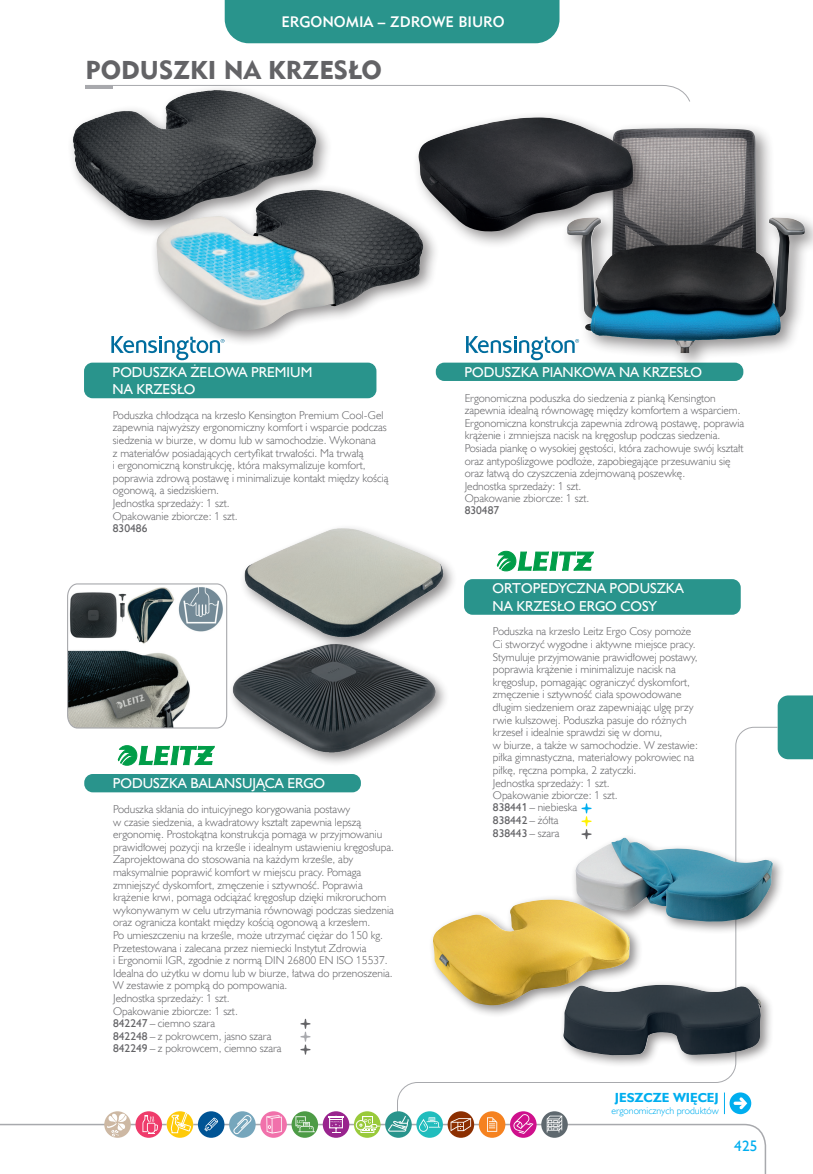
<style>
.page{position:relative;width:813px;height:1174px;background:#fff}
.page>*{position:absolute;margin:0;border:0;box-sizing:border-box;transform-origin:0 0}
.SPIS_TRŚCI_OK{font:25.65px "Geometric 415 Blk EU";color:#636366}
.t1{font:15.3px "Humanst 521 EU";color:#00aeef}
.t2{font:15.15px "Geometric 415 Md EU";color:#fff}
.Nazwa_modułu_A{font:14.4px/17.2px "Humanst 521 EU";color:#fff}
.t3{font:700 13.2px "Humanst 521 EU";color:#00aeef}
.opis_produktów{font:11.4px/12.6px "Humanst 521 Lt EU";color:#636366}
.opis_produktów-2{font:11.4px "Humanst 521 EU";color:#636366}
.t4{font:9.9px "Humanst 521 Lt EU";color:#00aeef}
.s1{font-family:"Humanst 521 EU"}
.s2{font-family:"Humanst 521 Lt EU"}
</style>
<div class="page">
<div style="left:224px;top:0;width:335px;height:43px;background:#29948c"></div>
<svg style="left:333px;top:85px;width:357px;height:17px"></svg>
<svg style="left:0;top:1123px;width:766px;height:51px"></svg>
<div style="left:777px;top:695px;width:35px;height:64px;background:#29948c"></div>
<svg style="left:397px;top:726px;width:381px;height:404px"></svg>
<div style="left:416px;top:1111px;width:26px;height:26px;background:#21bdbd;border-radius:50%"></div>
<svg style="left:419px;top:1117px;width:21px;height:14px"></svg>
<div style="left:510px;top:1111px;width:26px;height:26px;background:#cf108c;border-radius:50%"></div>
<svg style="left:513px;top:1114px;width:20px;height:20px"></svg>
<div style="left:478px;top:1111px;width:27px;height:26px;background:#f58220;border-radius:50%"></div>
<svg style="left:487px;top:1117px;width:10px;height:14px"></svg>
<svg style="left:447px;top:1111px;width:27px;height:26px"></svg>
<svg style="left:450px;top:1118px;width:21px;height:13px"></svg>
<div style="left:354px;top:1111px;width:26px;height:26px;background:#99ca3b;border-radius:50%"></div>
<div style="left:355px;top:1120px;width:11px;height:10px;border:1px solid #fff;border-radius:50%"></div>
<svg style="left:359px;top:1115px;width:21px;height:18px"></svg>
<div style="left:322px;top:1111px;width:27px;height:26px;background:#99248e;border-radius:50%"></div>
<svg style="left:328px;top:1115px;width:15px;height:18px"></svg>
<svg style="left:291px;top:1111px;width:27px;height:26px"></svg>
<svg style="left:295px;top:1116px;width:20px;height:16px"></svg>
<svg style="left:260px;top:1111px;width:27px;height:26px"></svg>
<svg style="left:266px;top:1115px;width:15px;height:18px"></svg>
<div style="left:229px;top:1111px;width:26px;height:26px;background:#76a6bc;border-radius:50%"></div>
<svg style="left:233px;top:1114px;width:19px;height:20px"></svg>
<div style="left:198px;top:1111px;width:26px;height:26px;background:#005495;border-radius:50%"></div>
<svg style="left:204px;top:1117px;width:14px;height:14px"></svg>
<svg style="left:385px;top:1111px;width:26px;height:26px"></svg>
<svg style="left:388px;top:1115px;width:20px;height:16px"></svg>
<div style="left:541px;top:1111px;width:26px;height:26px;background:#5f696f;border-radius:50%"></div>
<svg style="left:546px;top:1115px;width:16px;height:17px"></svg>
<svg style="left:167px;top:1111px;width:28px;height:33px"></svg>
<div style="left:135px;top:1111px;width:27px;height:26px;background:#ef3b6b;border-radius:50%"></div>
<svg style="left:142px;top:1115px;width:16px;height:18px"></svg>
<svg style="left:104px;top:1111px;width:27px;height:26px"></svg>
<svg style="left:107px;top:1113px;width:19px;height:23px"></svg>
<div style="left:435px;top:362px;width:308px;height:19px;background:#29948c;border-radius:9px"></div>
<svg style="left:466px;top:336px;width:94px;height:24px"></svg>
<div style="left:67px;top:84px;width:266px;height:154px;background:#231f20;opacity:.5"></div>
<img style="left:72px;top:90px;width:142px;height:120px">
<div style="left:150px;top:184px;width:289px;height:163px;background:#231f20;opacity:.5"></div>
<img style="left:156px;top:190px;width:267px;height:141px">
<div style="left:84px;top:362px;width:292px;height:36px;background:#29948c;border-radius:9px"></div>
<svg style="left:111px;top:336px;width:113px;height:24px"></svg>
<div style="left:464px;top:579px;width:276px;height:36px;background:#29948c;border-radius:9px"></div>
<svg style="left:581px;top:803px;width:10px;height:30px"></svg>
<svg style="left:497px;top:550px;width:96px;height:22px"></svg>
<div style="left:570px;top:833px;width:215px;height:101px;background:#231f20;opacity:.5"></div>
<img style="left:575px;top:837px;width:124px;height:84px">
<div style="left:428px;top:894px;width:214px;height:124px;background:#231f20;opacity:.5"></div>
<img style="left:432px;top:899px;width:197px;height:106px">
<div style="left:558px;top:980px;width:215px;height:88px;background:#231f20;opacity:.5"></div>
<img style="left:563px;top:984px;width:100px;height:68px">
<svg style="left:67px;top:583px;width:161px;height:146px"></svg>
<div style="left:228px;top:638px;width:222px;height:129px;background:#231f20;opacity:.5"></div>
<img style="left:228px;top:638px;width:213px;height:167px">
<div style="left:239px;top:523px;width:218px;height:129px;background:#231f20;opacity:.5"></div>
<img style="left:242px;top:523px;width:202px;height:161px">
<div style="left:84px;top:774px;width:277px;height:18px;background:#29948c;border-radius:9px"></div>
<svg style="left:300px;top:1018px;width:10px;height:36px"></svg>
<svg style="left:118px;top:745px;width:96px;height:21px"></svg>
<div style="left:560px;top:120px;width:252px;height:252px;background:#231f20;opacity:.5"></div>
<img style="left:566px;top:128px;width:109px;height:209px">
<div style="left:412px;top:111px;width:239px;height:139px;background:#231f20;opacity:.5"></div>
<img style="left:418px;top:117px;width:214px;height:115px">
<h3 class="t2" style="left:281px;top:12px;width:224px">ERGONOMIA – ZDROWE BIURO</h3>
<p class="SPIS_TRŚCI_OK" style="left:86px;top:54px;width:297px">PODUSZKI NA KRZESŁO</p>
<p class="Nazwa_modułu_A" style="left:112px;top:363px;width:201px">PODUSZKA ŻELOWA PREMIUM<br>NA KRZESŁO</p>
<p class="opis_produktów" style="left:113px;top:408px;width:277px">Poduszka chłodząca na krzesło Kensington Premium Cool-Gel zapewnia najwyższy ergonomiczny komfort i wsparcie podczas siedzenia w biurze, w domu lub w samochodzie. Wykonana<br>z materiałów posiadających certyfikat trwałości. Ma trwałą<br>i ergonomiczną konstrukcję, która maksymalizuje komfort, poprawia zdrową postawę i minimalizuje kontakt między kością ogonową, a siedziskiem.</p>
<p class="opis_produktów" style="left:113px;top:496px;width:118px">Jednostka sprzedaży: 1 szt.</p>
<p class="opis_produktów" style="left:113px;top:509px;width:126px">Opakowanie zbiorcze: 1 szt.</p>
<p class="opis_produktów-2" style="left:113px;top:521px;width:36px">830486</p>
<p class="Nazwa_modułu_A" style="left:113px;top:774px;width:214px">PODUSZKA BALANSUJĄCA ERGO</p>
<p class="opis_produktów" style="left:113px;top:802px;width:282px">Poduszka skłania do intuicyjnego korygowania postawy<br>w czasie siedzenia, a kwadratowy kształt zapewnia lepszą ergonomię. Prostokątna konstrukcja pomaga w przyjmowaniu prawidłowej pozycji na krześle i idealnym ustawieniu kręgosłupa.<br>Zaprojektowana do stosowania na każdym krześle, aby maksymalnie poprawić komfort w miejscu pracy. Pomaga zmniejszyć dyskomfort, zmęczenie i sztywność. Poprawia krążenie krwi, pomaga odciążać kręgosłup dzięki mikroruchom wykonywanym w celu utrzymania równowagi podczas siedzenia oraz ogranicza kontakt między kością ogonową a krzesłem.<br>Po umieszczeniu na krześle, może utrzymać ciężar do 150 kg.<br>Przetestowana i zalecana przez niemiecki Instytut Zdrowia<br>i Ergonomii IGR, zgodnie z normą DIN 26800 EN ISO 15537.<br>Idealna do użytku w domu lub w biurze, łatwa do przenoszenia.<br>W zestawie z pompką do pompowania.</p>
<p class="opis_produktów" style="left:113px;top:991px;width:118px">Jednostka sprzedaży: 1 szt.</p>
<p class="opis_produktów" style="left:113px;top:1004px;width:126px">Opakowanie zbiorcze: 1 szt.</p>
<p class="opis_produktów" style="left:113px;top:1016px;width:103px"><span class="s1">842247</span> – ciemno szara</p>
<p class="opis_produktów" style="left:113px;top:1029px;width:160px"><span class="s1">842248</span> – z pokrowcem, jasno szara</p>
<p class="opis_produktów" style="left:113px;top:1042px;width:170px"><span class="s1">842249</span> – z pokrowcem, ciemno szara</p>
<p class="Nazwa_modułu_A" style="left:464px;top:363px;width:239px">PODUSZKA PIANKOWA NA KRZESŁO</p>
<p class="opis_produktów" style="left:464px;top:391px;width:281px">Ergonomiczna poduszka do siedzenia z pianką Kensington zapewnia idealną równowagę między komfortem a wsparciem.<br>Ergonomiczna konstrukcja zapewnia zdrową postawę, poprawia krążenie i zmniejsza nacisk na kręgosłup podczas siedzenia.<br>Posiada piankę o wysokiej gęstości, która zachowuje swój kształt oraz antypoślizgowe podłoże, zapobiegające przesuwaniu się oraz łatwą do czyszczenia zdejmowaną poszewkę.</p>
<p class="opis_produktów" style="left:464px;top:479px;width:118px">Jednostka sprzedaży: 1 szt.</p>
<p class="opis_produktów" style="left:464px;top:492px;width:126px">Opakowanie zbiorcze: 1 szt.</p>
<p class="opis_produktów-2" style="left:464px;top:503px;width:36px">830487</p>
<p class="Nazwa_modułu_A" style="left:492px;top:579px;width:192px">ORTOPEDYCZNA PODUSZKA<br>NA KRZESŁO ERGO COSY</p>
<p class="opis_produktów" style="left:492px;top:625px;width:206px">Poduszka na krzesło Leitz Ergo Cosy pomoże Ci stworzyć wygodne i aktywne miejsce pracy.<br>Stymuluje przyjmowanie prawidłowej postawy, poprawia krążenie i minimalizuje nacisk na kręgosłup, pomagając ograniczyć dyskomfort, zmęczenie i sztywność ciała spowodowane długim siedzeniem oraz zapewniając ulgę przy rwie kulszowej. Poduszka pasuje do różnych krzeseł i idealnie sprawdzi się w domu,<br>w biurze, a także w samochodzie. W zestawie: piłka gimnastyczna, materiałowy pokrowiec na piłkę, ręczna pompka, 2 zatyczki.</p>
<p class="opis_produktów" style="left:492px;top:776px;width:118px">Jednostka sprzedaży: 1 szt.</p>
<p class="opis_produktów" style="left:492px;top:788px;width:126px">Opakowanie zbiorcze: 1 szt.</p>
<p class="opis_produktów" style="left:492px;top:801px;width:86px"><span class="s1">838441</span> – niebieska</p>
<p class="opis_produktów-2" style="left:492px;top:813px;width:67px">838442 <span class="s2">– żółta</span></p>
<p class="opis_produktów-2" style="left:492px;top:826px;width:68px">838443 <span class="s2">– szara</span></p>
<p class="t3" style="left:614px;top:1089px;width:105px">JESZCZE WIĘCEJ</p>
<p class="t4" style="left:611px;top:1104px;width:109px">ergonomicznych produktów</p>
<h2 class="t1" style="left:734px;top:1136px;width:25px">425</h2>
</div>
